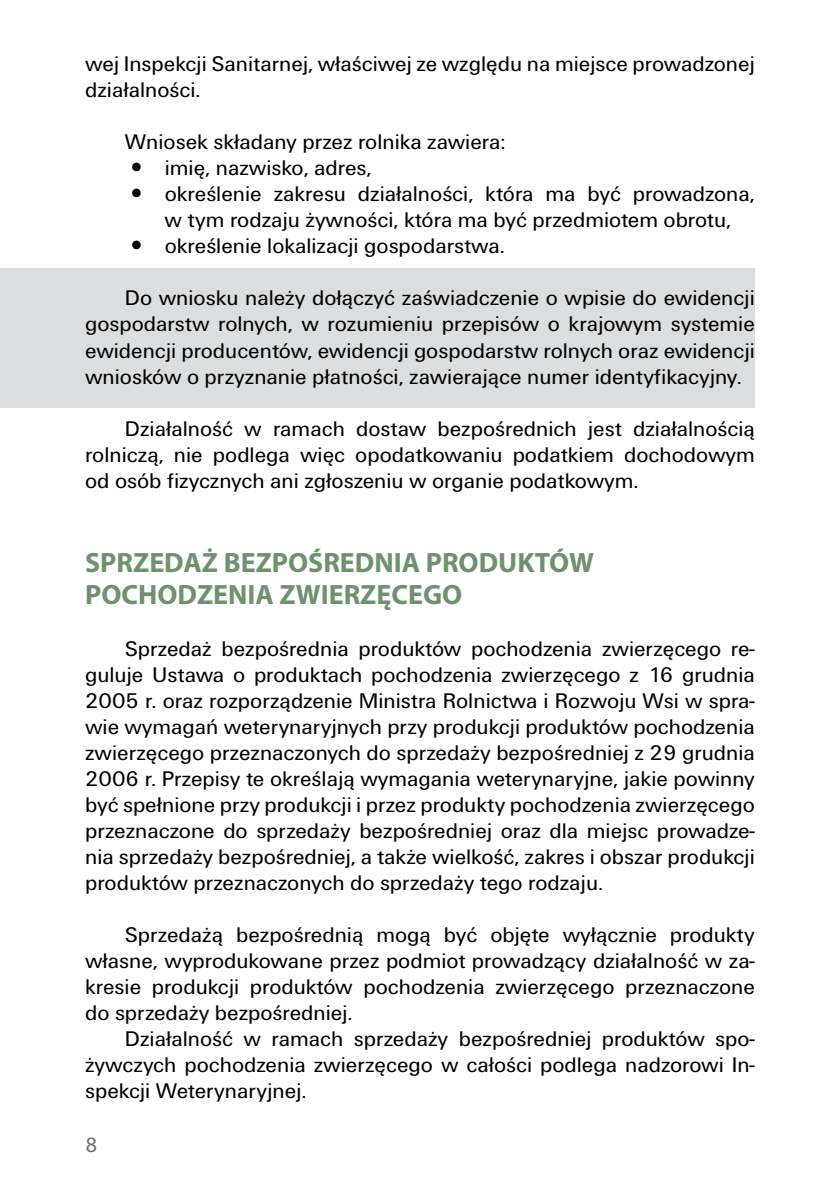
<style>
.page{position:relative;width:840px;height:1191px;background:#fff}
.page>*{position:absolute;margin:0;border:0;box-sizing:border-box;transform-origin:0 0}
.TYTUL-duzy{font:700 28px/32px "Myriad Pro";color:#6e926e}
._00TEKST{font:22px/26px "U001 TOT";color:#000;text-align:justify}
.punktor{font:22px/26px "U001 TOT";color:#000}
.t1{font:22px "Myriad Pro";color:#6d6e71}
</style>
<div class="page">
<div style="left:0;top:268px;width:754px;height:140px;background:#dcddde"></div>
<p class="_00TEKST" style="left:85px;top:51px;width:671px">wej Inspekcji Sanitarnej, właściwej ze względu na miejsce prowadzonej działalności.</p>
<p class="_00TEKST" style="left:125px;top:129px;width:382px">Wniosek składany przez rolnika zawiera:</p>
<p class="punktor" style="left:165px;top:155px;width:208px">imię, nazwisko, adres,</p>
<p class="punktor" style="left:164px;top:181px;width:591px">określenie zakresu działalności, która ma być prowadzona, w tym rodzaju żywności, która ma być przedmiotem obrotu,</p>
<p class="punktor" style="left:165px;top:233px;width:341px">określenie lokalizacji gospodarstwa.</p>
<p class="_00TEKST" style="left:85px;top:285px;width:670px;text-indent:40px">Do wniosku należy dołączyć zaświadczenie o wpisie do ewidencji gospodarstw rolnych, w rozumieniu przepisów o krajowym systemie ewidencji producentów, ewidencji gospodarstw rolnych oraz ewidencji wniosków o przyznanie płatności, zawierające numer identyfikacyjny.</p>
<p class="_00TEKST" style="left:85px;top:415px;width:670px;text-indent:40px">Działalność w ramach dostaw bezpośrednich jest działalnością rolniczą, nie podlega więc opodatkowaniu podatkiem dochodowym od osób fizycznych ani zgłoszeniu w organie podatkowym.</p>
<p class="TYTUL-duzy" style="left:85px;top:545px;width:510px">SPRZEDAŻ BEZPOŚREDNIA PRODUKTÓW<br>POCHODZENIA ZWIERZĘCEGO</p>
<p class="_00TEKST" style="left:85px;top:635px;width:671px;text-indent:40px">Sprzedaż bezpośrednia produktów pochodzenia zwierzęcego re&shy;guluje Ustawa o produktach pochodzenia zwierzęcego z 16 grudnia 2005 r. oraz rozporządzenie Ministra Rolnictwa i Rozwoju Wsi w spra&shy;wie wymagań weterynaryjnych przy produkcji produktów pochodzenia zwierzęcego przeznaczonych do sprzedaży bezpośredniej z 29 grudnia 2006 r. Przepisy te określają wymagania weterynaryjne, jakie powinny być spełnione przy produkcji i przez produkty pochodzenia zwierzęcego przeznaczone do sprzedaży bezpośredniej oraz dla miejsc prowadze&shy;nia sprzedaży bezpośredniej, a także wielkość, zakres i obszar produkcji produktów przeznaczonych do sprzedaży tego rodzaju.</p>
<p class="_00TEKST" style="left:85px;top:921px;width:670px;text-indent:40px">Sprzedażą bezpośrednią mogą być objęte wyłącznie produkty własne, wyprodukowane przez podmiot prowadzący działalność w za&shy;kresie produkcji produktów pochodzenia zwierzęcego przeznaczone do sprzedaży bezpośredniej.</p>
<p class="_00TEKST" style="left:85px;top:1025px;width:670px;text-indent:40px">Działalność w ramach sprzedaży bezpośredniej produktów spo&shy;żywczych pochodzenia zwierzęcego w całości podlega nadzorowi In&shy;spekcji Weterynaryjnej.</p>
<p class="t1" style="left:86px;top:1131px;width:13px">8</p>
</div>
